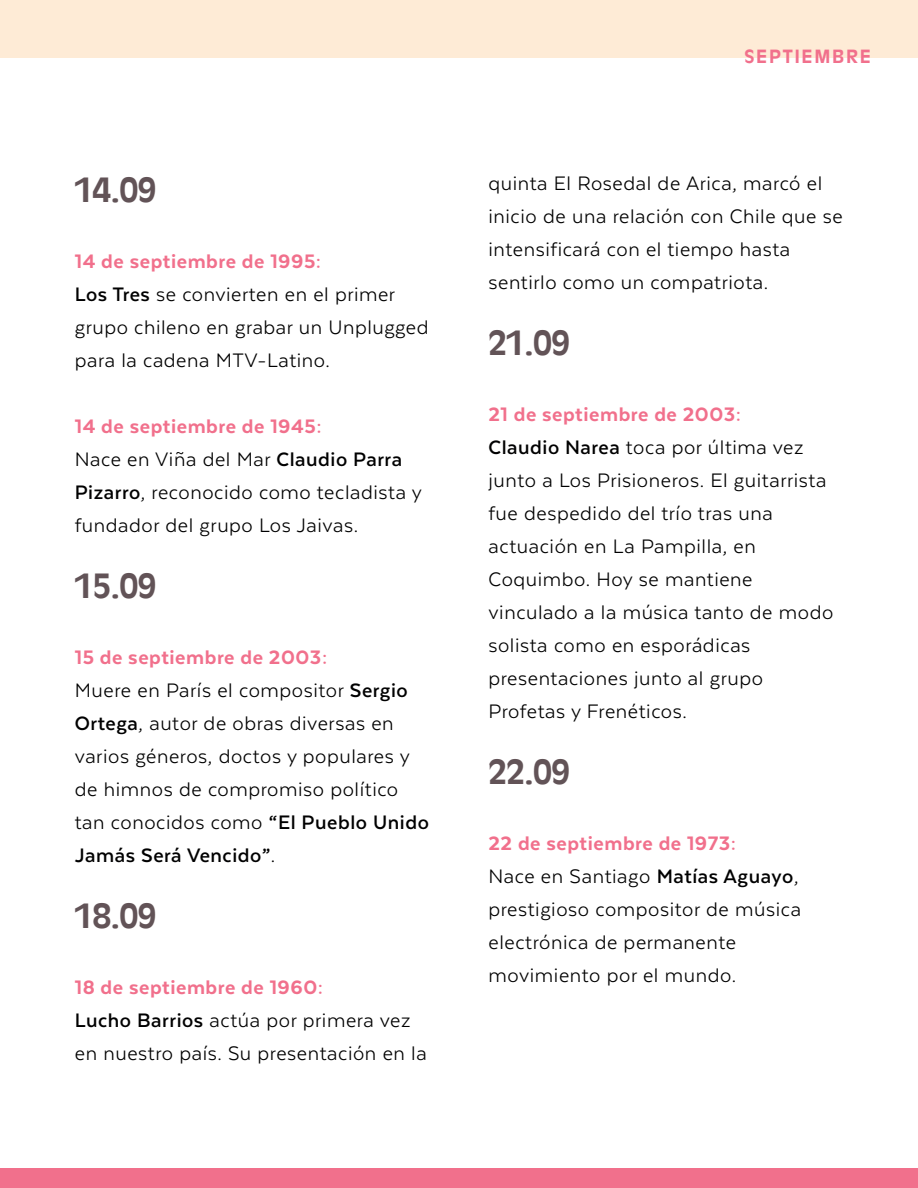
<style>
.page{position:relative;width:918px;height:1188px;background:#fff}
.page>*{position:absolute;margin:0;border:0;box-sizing:border-box;transform-origin:0 0}
.t1{font:700 33px "Antique Olive Std";letter-spacing:-.01em;color:#625357}
.t2{font:22.5px/33px "Texta";letter-spacing:.025em;color:#000001}
.t3{font:700 18px "Antique Olive Std";letter-spacing:.1em;color:#f1708c}
.s1{font-weight:800;color:#f1708c}
.s2{font-weight:700}
</style>
<div class="page">
<div style="left:0;top:1168px;width:918px;height:20px;background:#f1708c"></div>
<div style="left:0;top:0;width:918px;height:57px;background:#feebd6"></div>
<h1 class="t1" style="left:75px;top:169px;width:83px">14.09</h1>
<p class="t2" style="left:75px;top:244px;width:355px"><span class="s1">14 de septiembre de 1995:<br></span><span class="s2">Los Tres</span> se convierten en el primer grupo chileno en grabar un Unplugged para la cadena MTV-Latino.</p>
<p class="t2" style="left:75px;top:409px;width:349px"><span class="s1">14 de septiembre de 1945:<br></span>Nace en Viña del Mar <span class="s2">Claudio Parra<br>Pizarro</span>, reconocido como tecladista y fundador del grupo Los Jaivas.</p>
<h1 class="t1" style="left:75px;top:565px;width:83px">15.09</h1>
<p class="t2" style="left:75px;top:640px;width:356px"><span class="s1">15 de septiembre de 2003:<br></span>Muere en París el compositor <span class="s2">Sergio<br>Ortega</span>, autor de obras diversas en varios géneros, doctos y populares y de himnos de compromiso político tan conocidos como <span class="s2">“El Pueblo Unido<br>Jamás Será Vencido”</span>.</p>
<h1 class="t1" style="left:75px;top:895px;width:83px">18.09</h1>
<p class="t2" style="left:75px;top:970px;width:353px"><span class="s1">18 de septiembre de 1960:<br></span><span class="s2">Lucho Barrios</span> actúa por primera vez en nuestro país. Su presentación en la</p>
<p class="t3" style="left:744px;top:46px;width:128px">SEPTIEMBRE</p>
<p class="t2" style="left:488px;top:166px;width:356px">quinta El Rosedal de Arica, marcó el inicio de una relación con Chile que se intensificará con el tiempo hasta sentirlo como un compatriota.</p>
<h1 class="t1" style="left:488px;top:322px;width:83px">21.09</h1>
<p class="t2" style="left:488px;top:397px;width:346px"><span class="s1">21 de septiembre de 2003:<br></span><span class="s2">Claudio Narea</span> toca por última vez junto a Los Prisioneros. El guitarrista fue despedido del trío tras una actuación en La Pampilla, en<br>Coquimbo. Hoy se mantiene vinculado a la música tanto de modo solista como en esporádicas presentaciones junto al grupo<br>Profetas y Frenéticos.</p>
<h1 class="t1" style="left:488px;top:751px;width:83px">22.09</h1>
<p class="t2" style="left:488px;top:826px;width:314px"><span class="s1">22 de septiembre de 1973:<br></span>Nace en Santiago <span class="s2">Matías Aguayo</span>, prestigioso compositor de música electrónica de permanente movimiento por el mundo.</p>
</div>
